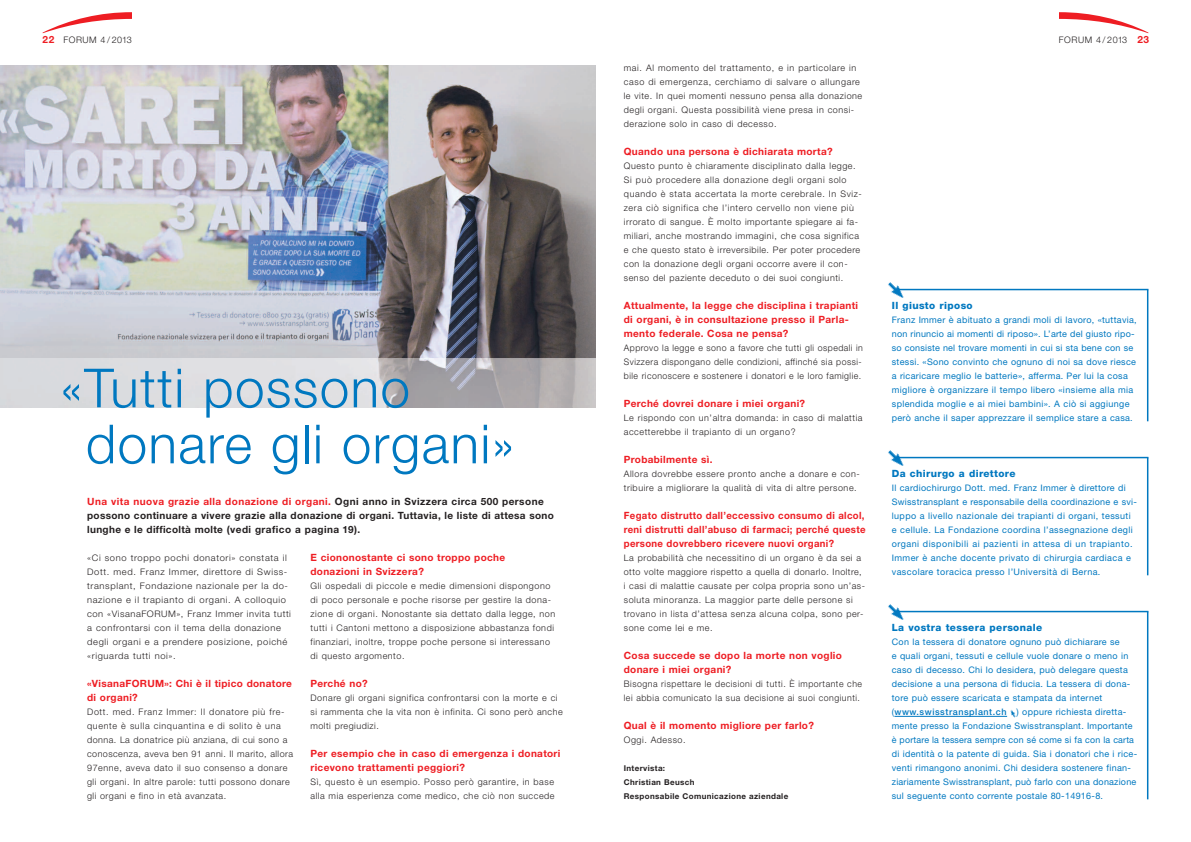
<style>
.page{position:relative;width:1191px;height:842px;background:#fff}
.page>*{position:absolute;margin:0;border:0;box-sizing:border-box;transform-origin:0 0}
.t1{font:300 54px/56px "Helvetica Neue";letter-spacing:.025em;color:#0078c0}
.t2{font:700 10px/14px "Helvetica Neue";letter-spacing:.035em;color:#ee1d23}
.t3{font:700 10px/14px "Helvetica Neue";letter-spacing:.035em;color:#231f20}
.t4{font:700 10px/14px "Helvetica Neue";letter-spacing:.035em;color:#ee1d23;text-align:justify;scale:.96 1}
.t5{font:800 10px "Helvetica Neue";letter-spacing:.035em;color:#0078c0}
.t6{font:300 9px/14px "Helvetica Neue";letter-spacing:.06em;color:#231f20}
.t7{font:9px/14px "Helvetica Neue";letter-spacing:.035em;color:#0078c0}
.t8{font:300 9px/14px "Helvetica Neue";letter-spacing:.06em;color:#231f20;scale:1.04 1}
.t9{font:700 8px/14px "Helvetica Neue";letter-spacing:.045em;color:#231f20}
.s1{font-weight:700;font-size:10px;color:#ee1d23}
.s2{color:#ee1d23}
.s3{font-weight:500}
</style>
<div class="page">
<img style="left:0;top:65px;width:595px;height:343px">
<hr style="left:898px;top:289px;width:250px;height:1px;background:#0078c0">
<hr style="left:1147px;top:290px;width:1px;height:131px;background:#0078c0">
<img style="left:888px;top:282px;width:17px;height:16px">
<hr style="left:896px;top:457px;width:252px;height:1px;background:#0078c0">
<hr style="left:1147px;top:458px;width:1px;height:117px;background:#0078c0">
<img style="left:888px;top:450px;width:17px;height:16px">
<svg style="left:1059px;top:12px;width:89px;height:21px"></svg>
<svg style="left:43px;top:12px;width:89px;height:21px"></svg>
<hr style="left:896px;top:611px;width:252px;height:1px;background:#0078c0">
<hr style="left:1147px;top:612px;width:1px;height:187px;background:#0078c0">
<img style="left:888px;top:604px;width:17px;height:16px">
<hr style="left:894px;top:716px;width:113px;height:1px;background:#0078c0">
<svg style="left:1010px;top:710px;width:6px;height:8px"></svg>
<img style="left:0;top:359px;width:595px;height:48px">
<p class="t6" style="left:43px;top:33px;width:91px"><span class="s1">22</span> FORUM 4 / 2013</p>
<p class="t6" style="left:1058px;top:33px;width:92px">FORUM 4 / 2013 <span class="s1">23</span></p>
<h1 class="t1" style="left:86px;top:365px;width:430px;text-indent:-26px">«Tutti possono donare gli organi»</h1>
<p class="t3" style="left:87px;top:496px;width:468px"><span class="s2">Una vita nuova grazie alla donazione di organi.</span> Ogni anno in Svizzera circa 500 persone possono continuare a vivere grazie alla donazione di organi. Tuttavia, le liste di attesa sono lunghe e le difficoltà molte (vedi grafico a pagina 19).</p>
<p class="t8" style="left:87px;top:552px;width:197px">«Ci sono troppo pochi donatori» constata il Dott. med. Franz Immer, direttore di Swiss&shy;transplant, Fondazione nazionale per la do&shy;nazione e il trapianto di organi. A colloquio con «VisanaFORUM», Franz Immer invita tutti a confrontarsi con il tema della donazione degli organi e a prendere posizione, poiché «riguarda tutti noi».</p>
<p class="t2" style="left:87px;top:678px;width:206px">«VisanaFORUM»: Chi è il tipico donatore di organi?</p>
<p class="t6" style="left:87px;top:706px;width:207px">Dott. med. Franz Immer: Il donatore più fre&shy;quente è sulla cinquantina e di solito è una donna. La donatrice più anziana, di cui sono a conoscenza, aveva ben 91 anni. Il marito, allora 97enne, aveva dato il suo consenso a donare gli organi. In altre parole: tutti possono donare gli organi e fino in età avanzata.</p>
<p class="t2" style="left:310px;top:552px;width:196px">E ciononostante ci sono troppo poche donazioni in Svizzera?</p>
<p class="t6" style="left:310px;top:580px;width:246px">Gli ospedali di piccole e medie dimensioni dispongono di poco personale e poche risorse per gestire la dona&shy;zione di organi. Nonostante sia dettato dalla legge, non tutti i Cantoni mettono a disposizione abbastanza fondi finanziari, inoltre, troppe poche persone si interessano di questo argomento.</p>
<p class="t2" style="left:310px;top:678px;width:59px">Perché no?</p>
<p class="t6" style="left:310px;top:692px;width:254px">Donare gli organi significa confrontarsi con la morte e ci si rammenta che la vita non è infinita. Ci sono però anche molti pregiudizi.</p>
<p class="t2" style="left:310px;top:748px;width:251px">Per esempio che in caso di emergenza i donatori ricevono trattamenti peggiori?</p>
<p class="t6" style="left:310px;top:776px;width:246px">Sì, questo è un esempio. Posso però garantire, in base alla mia esperienza come medico, che ciò non succede</p>
<p class="t6" style="left:624px;top:62px;width:240px">mai. Al momento del trattamento, e in particolare in caso di emergenza, cerchiamo di salvare o allungare le vite. In quei momenti nessuno pensa alla donazione degli organi. Questa possibilità viene presa in consi&shy;derazione solo in caso di decesso.</p>
<p class="t2" style="left:624px;top:146px;width:210px">Quando una persona è dichiarata morta?</p>
<p class="t6" style="left:624px;top:160px;width:240px">Questo punto è chiaramente disciplinato dalla legge.<br>Si può procedere alla donazione degli organi solo quando è stata accertata la morte cerebrale. In Sviz&shy;zera ciò significa che l’intero cervello non viene più irrorato di sangue. È molto importante spiegare ai fa&shy;miliari, anche mostrando immagini, che cosa significa e che questo stato è irreversibile. Per poter procedere con la donazione degli organi occorre avere il con&shy;senso del paziente deceduto o dei suoi congiunti.</p>
<p class="t2" style="left:624px;top:300px;width:236px">Attualmente, la legge che disciplina i trapianti di organi, è in consultazione presso il Parla&shy;mento federale. Cosa ne pensa?</p>
<p class="t6" style="left:624px;top:342px;width:241px">Approvo la legge e sono a favore che tutti gli ospedali in<br>Svizzera dispongano delle condizioni, affinché sia possi&shy;bile riconoscere e sostenere i donatori e le loro famiglie.</p>
<p class="t2" style="left:624px;top:398px;width:183px">Perché dovrei donare i miei organi?</p>
<p class="t6" style="left:624px;top:412px;width:240px">Le rispondo con un’altra domanda: in caso di malattia accetterebbe il trapianto di un organo?</p>
<p class="t2" style="left:624px;top:454px;width:90px">Probabilmente sì.</p>
<p class="t6" style="left:624px;top:468px;width:237px">Allora dovrebbe essere pronto anche a donare e con&shy;tribuire a migliorare la qualità di vita di altre persone.</p>
<p class="t4" style="left:624px;top:510px;width:253px">Fegato distrutto dall’eccessivo consumo di alcol, reni distrutti dall’abuso di farmaci; perché queste persone dovrebbero ricevere nuovi organi?</p>
<p class="t6" style="left:624px;top:552px;width:243px">La probabilità che necessitino di un organo è da sei a otto volte maggiore rispetto a quella di donarlo. Inoltre, i casi di malattie causate per colpa propria sono un’as&shy;soluta minoranza. La maggior parte delle persone si trovano in lista d’attesa senza alcuna colpa, sono per&shy;sone come lei e me.</p>
<p class="t2" style="left:624px;top:650px;width:220px">Cosa succede se dopo la morte non voglio donare i miei organi?</p>
<p class="t6" style="left:624px;top:678px;width:240px">Bisogna rispettare le decisioni di tutti. È importante che lei abbia comunicato la sua decisione ai suoi congiunti.</p>
<p class="t2" style="left:624px;top:720px;width:192px">Qual è il momento migliore per farlo?</p>
<p class="t6" style="left:624px;top:734px;width:63px">Oggi. Adesso.</p>
<p class="t9" style="left:624px;top:762px;width:166px">Intervista:<br>Christian Beusch<br>Responsabile Comunicazione aziendale</p>
<p class="t5" style="left:891px;top:302px;width:82px">Il giusto riposo</p>
<p class="t7" style="left:891px;top:314px;width:246px">Franz Immer è abituato a grandi moli di lavoro, «tuttavia, non rinuncio ai momenti di riposo». L’arte del giusto ripo&shy;so consiste nel trovare momenti in cui si sta bene con se stessi. «Sono convinto che ognuno di noi sa dove riesce a ricaricare meglio le batterie», afferma. Per lui la cosa migliore è organizzare il tempo libero «insieme alla mia splendida moglie e ai miei bambini». A ciò si aggiunge però anche il saper apprezzare il semplice stare a casa.</p>
<p class="t5" style="left:891px;top:470px;width:125px">Da chirurgo a direttore</p>
<p class="t7" style="left:891px;top:482px;width:247px">Il cardiochirurgo Dott. med. Franz Immer è direttore di Swisstransplant e responsabile della coordinazione e svi&shy;luppo a livello nazionale dei trapianti di organi, tessuti e cellule. La Fondazione coordina l’assegnazione degli organi disponibili ai pazienti in attesa di un trapianto.<br>Immer è anche docente privato di chirurgia cardiaca e vascolare toracica presso l’Università di Berna.</p>
<p class="t5" style="left:891px;top:624px;width:152px">La vostra tessera personale</p>
<p class="t7" style="left:891px;top:636px;width:247px">Con la tessera di donatore ognuno può dichiarare se<br>e quali organi, tessuti e cellule vuole donare o meno in caso di decesso. Chi lo desidera, può delegare questa decisione a una persona di fiducia. La tessera di dona&shy;tore può essere scaricata e stampata da internet (<span class="s3">www.swisstransplant.ch</span> ) oppure richiesta diretta&shy;mente presso la Fondazione Swisstransplant. Importante è portare la tessera sempre con sé come si fa con la carta di identità o la patente di guida. Sia i donatori che i rice&shy;venti rimangono anonimi. Chi desidera sostenere finan&shy;ziariamente Swisstransplant, può farlo con una donazione sul seguente conto corrente postale 80-14916-8.</p>
</div>
